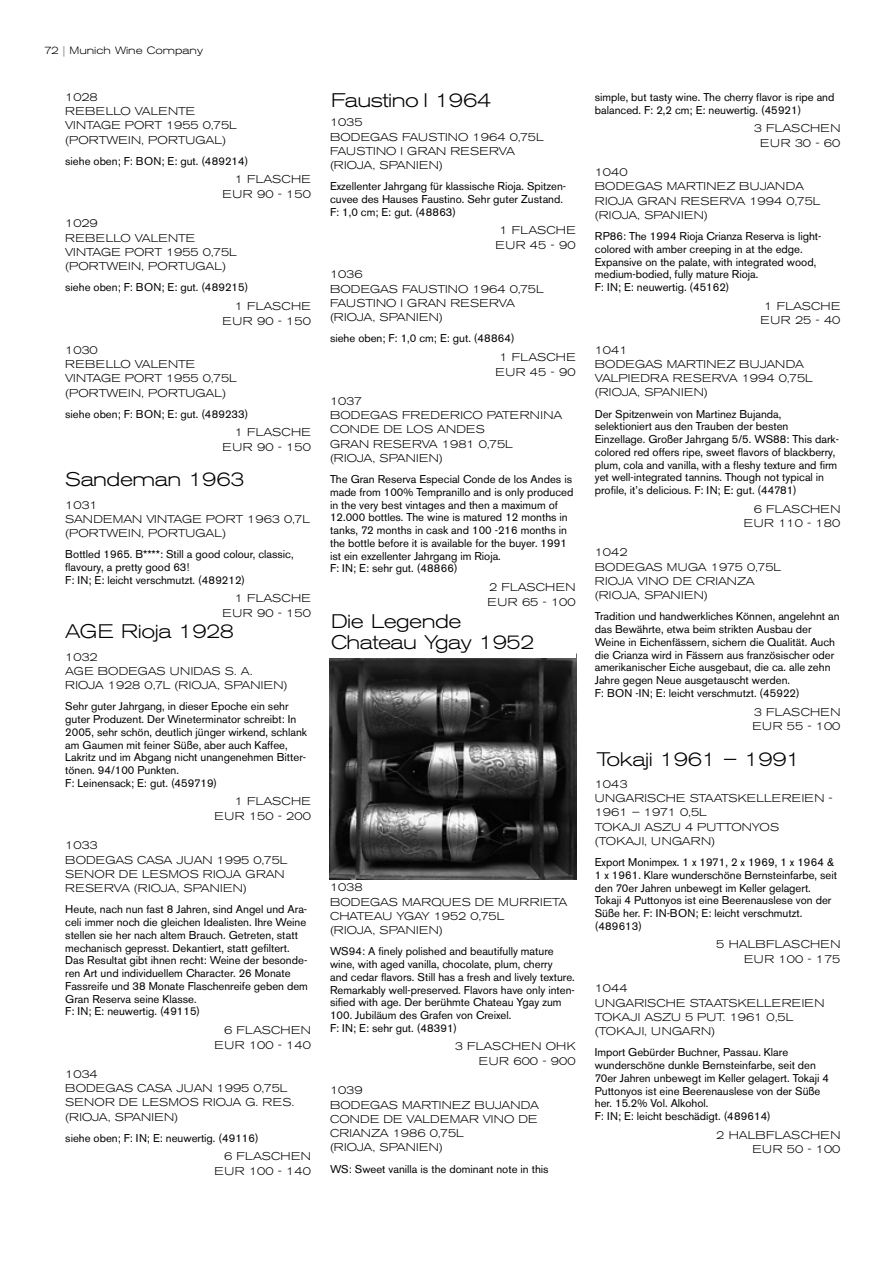
<style>
.page{position:relative;width:893px;height:1276px;background:#fff}
.page>*{position:absolute;margin:0;border:0;box-sizing:border-box;transform-origin:0 0}
.t1{font:300 expanded 19.5px/21px "Akzidenz Grotesk BE";letter-spacing:-.02em;color:#000}
.t2{font:11.25px/12.8px "Akzidenz Grotesk BE";color:#000}
.t3{font:300 expanded 11.25px/14.2px "Akzidenz Grotesk BE";letter-spacing:.015em;color:#000;text-align:right}
.t4{font:300 expanded 11.25px/14.2px "Akzidenz Grotesk BE";letter-spacing:-.005em;color:#000}
.t5{font:300 expanded 11.25px/14.2px "Akzidenz Grotesk BE";letter-spacing:-.01em;color:#000}
.t6{font:300 expanded 10.5px "Akzidenz Grotesk BE";color:#000}
.s1{color:#666}
</style>
<div class="page">
<img style="left:330px;top:658px;width:246px;height:221px">
<p class="t6" style="left:44px;top:46px;width:160px">72 <span class="s1">|</span> Munich Wine Company</p>
<h1 class="t1" style="left:331px;top:91px;width:162px">Faustino I 1964</h1>
<p class="t5" style="left:65px;top:91px;width:173px">1028<br>REBELLO VALENTE<br>VINTAGE PORT 1955 0,75L (PORTWEIN, PORTUGAL)</p>
<p class="t2" style="left:65px;top:156px;width:184px">siehe oben; F: BON; E: gut. (489214)</p>
<p class="t3" style="left:223px;top:173px;width:90px;line-height:14.7px">1 FLASCHE<br>EUR 90 - 150</p>
<p class="t5" style="left:65px;top:217px;width:173px">1029<br>REBELLO VALENTE<br>VINTAGE PORT 1955 0,75L (PORTWEIN, PORTUGAL)</p>
<p class="t2" style="left:65px;top:282px;width:184px">siehe oben; F: BON; E: gut. (489215)</p>
<p class="t3" style="left:223px;top:299px;width:90px;line-height:14.7px">1 FLASCHE<br>EUR 90 - 150</p>
<p class="t5" style="left:65px;top:344px;width:173px">1030<br>REBELLO VALENTE<br>VINTAGE PORT 1955 0,75L (PORTWEIN, PORTUGAL)</p>
<p class="t2" style="left:65px;top:409px;width:184px">siehe oben; F: BON; E: gut. (489233)</p>
<p class="t3" style="left:223px;top:426px;width:90px;line-height:14.7px">1 FLASCHE<br>EUR 90 - 150</p>
<p class="t4" style="left:330px;top:116px;width:215px">1035<br>BODEGAS FAUSTINO 1964 0,75L<br>FAUSTINO I GRAN RESERVA (RIOJA, SPANIEN)</p>
<p class="t2" style="left:330px;top:181px;width:238px">Exzellenter Jahrgang für klassische Rioja. Spitzen&shy;cuvee des Hauses Faustino. Sehr guter Zustand.<br>F: 1,0 cm; E: gut. (48863)</p>
<p class="t3" style="left:495px;top:224px;width:82px;line-height:14.7px;text-align:center">1 FLASCHE<br>EUR 45 - 90</p>
<p class="t4" style="left:330px;top:268px;width:215px">1036<br>BODEGAS FAUSTINO 1964 0,75L<br>FAUSTINO I GRAN RESERVA (RIOJA, SPANIEN)</p>
<p class="t2" style="left:330px;top:333px;width:186px">siehe oben; F: 1,0 cm; E: gut. (48864)</p>
<p class="t3" style="left:495px;top:351px;width:82px;line-height:14.7px;text-align:center">1 FLASCHE<br>EUR 45 - 90</p>
<p class="t3" style="left:330px;top:395px;width:234px;text-align:left">1037<br>BODEGAS FREDERICO PATERNINA<br>CONDE DE LOS ANDES<br>GRAN RESERVA 1981 0,75L<br>(RIOJA, SPANIEN)</p>
<p class="t2" style="left:330px;top:474px;width:245px">The Gran Reserva Especial Conde de los Andes is made from 100% Tempranillo and is only produced in the very best vintages and then a maximum of 12.000 bottles. The wine is matured 12 months in tanks, 72 months in cask and 100 -216 months in the bottle before it is available for the buyer. 1991 ist ein exzellenter Jahrgang im Rioja.<br>F: IN; E: sehr gut. (48866)</p>
<p class="t3" style="left:488px;top:580px;width:90px;line-height:14.7px;text-align:left">2 FLASCHEN<br>EUR 65 - 100</p>
<h1 class="t1" style="left:65px;top:471px;width:181px">Sandeman 1963</h1>
<p class="t4" style="left:65px;top:498px;width:246px">1031<br>SANDEMAN VINTAGE PORT 1963 0,7L (PORTWEIN, PORTUGAL)</p>
<p class="t2" style="left:65px;top:549px;width:230px">Bottled 1965. B****: Still a good colour, classic, flavoury, a pretty good 63!<br>F: IN; E: leicht verschmutzt. (489212)</p>
<p class="t3" style="left:223px;top:592px;width:90px;line-height:14.7px">1 FLASCHE<br>EUR 90 - 150</p>
<p class="t4" style="left:65px;top:650px;width:224px">1032<br>AGE BODEGAS UNIDAS S. A.<br>RIOJA 1928 0,7L (RIOJA, SPANIEN)</p>
<p class="t2" style="left:65px;top:701px;width:243px">Sehr guter Jahrgang, in dieser Epoche ein sehr guter Produzent. Der Wineterminator schreibt: In 2005, sehr schön, deutlich jünger wirkend, schlank am Gaumen mit feiner Süße, aber auch Kaffee, Lakritz und im Abgang nicht unangenehmen Bitter&shy;tönen. 94/100 Punkten.<br>F: Leinensack; E: gut. (459719)</p>
<p class="t3" style="left:215px;top:795px;width:98px;line-height:14.7px">1 FLASCHE<br>EUR 150 - 200</p>
<p class="t3" style="left:65px;top:839px;width:224px;text-align:left">1033<br>BODEGAS CASA JUAN 1995 0,75L<br>SENOR DE LESMOS RIOJA GRAN<br>RESERVA (RIOJA, SPANIEN)</p>
<p class="t2" style="left:65px;top:904px;width:244px">Heute, nach nun fast 8 Jahren, sind Angel und Ara&shy;celi immer noch die gleichen Idealisten. Ihre Weine stellen sie her nach altem Brauch. Getreten, statt mechanisch gepresst. Dekantiert, statt gefiltert.<br>Das Resultat gibt ihnen recht: Weine der besonde&shy;ren Art und individuellem Character. 26 Monate Fassreife und 38 Monate Flaschenreife geben dem Gran Reserva seine Klasse.<br>F: IN; E: neuwertig. (49115)</p>
<p class="t3" style="left:215px;top:1023px;width:98px;line-height:14.7px">6 FLASCHEN<br>EUR 100 - 140</p>
<p class="t3" style="left:65px;top:1067px;width:231px;text-align:left">1034<br>BODEGAS CASA JUAN 1995 0,75L<br>SENOR DE LESMOS RIOJA G. RES. (RIOJA, SPANIEN)</p>
<p class="t2" style="left:65px;top:1132px;width:195px">siehe oben; F: IN; E: neuwertig. (49116)</p>
<p class="t3" style="left:215px;top:1150px;width:98px;line-height:14.7px">6 FLASCHEN<br>EUR 100 - 140</p>
<h1 class="t1" style="left:65px;top:623px;width:170px">AGE Rioja 1928</h1>
<h1 class="t1" style="left:331px;top:612px;width:205px">Die Legende<br>Chateau Ygay 1952</h1>
<p class="t4" style="left:330px;top:881px;width:239px">1038<br>BODEGAS MARQUES DE MURRIETA<br>CHATEAU YGAY 1952 0,75L<br>(RIOJA, SPANIEN)</p>
<p class="t2" style="left:330px;top:946px;width:246px">WS94: A finely polished and beautifully mature wine, with aged vanilla, chocolate, plum, cherry<br>and cedar flavors. Still has a fresh and lively texture.<br>Remarkably well-preserved. Flavors have only inten&shy;sified with age. Der berühmte Chateau Ygay zum 100. Jubiläum des Grafen von Creixel.<br>F: IN; E: sehr gut. (48391)</p>
<p class="t3" style="left:455px;top:1040px;width:122px;line-height:14.7px">3 FLASCHEN OHK<br>EUR 600 - 900</p>
<p class="t3" style="left:330px;top:1084px;width:211px;text-align:left">1039<br>BODEGAS MARTINEZ BUJANDA<br>CONDE DE VALDEMAR VINO DE<br>CRIANZA 1986 0,75L<br>(RIOJA, SPANIEN)</p>
<p class="t2" style="left:330px;top:1163px;width:220px">WS: Sweet vanilla is the dominant note in this</p>
<p class="t2" style="left:595px;top:92px;width:241px">simple, but tasty wine. The cherry flavor is ripe and balanced. F: 2,2 cm; E: neuwertig. (45921)</p>
<p class="t3" style="left:754px;top:122px;width:88px;line-height:14.7px;text-align:center">3 FLASCHEN<br>EUR 30 - 60</p>
<p class="t3" style="left:595px;top:166px;width:227px;text-align:left">1040<br>BODEGAS MARTINEZ BUJANDA<br>RIOJA GRAN RESERVA 1994 0,75L (RIOJA, SPANIEN)</p>
<p class="t2" style="left:595px;top:231px;width:228px">RP86: The 1994 Rioja Crianza Reserva is light&shy;colored with amber creeping in at the edge.<br>Expansive on the palate, with integrated wood, medium-bodied, fully mature Rioja.<br>F: IN; E: neuwertig. (45162)</p>
<p class="t3" style="left:760px;top:299px;width:81px;line-height:14.7px;text-align:center">1 FLASCHE<br>EUR 25 - 40</p>
<p class="t3" style="left:595px;top:343px;width:220px;text-align:left">1041<br>BODEGAS MARTINEZ BUJANDA<br>VALPIEDRA RESERVA 1994 0,75L (RIOJA, SPANIEN)</p>
<p class="t2" style="left:595px;top:408px;width:246px">Der Spitzenwein von Martinez Bujanda, selektioniert aus den Trauben der besten Einzellage. Großer Jahrgang 5/5. WS88: This dark&shy;colored red offers ripe, sweet flavors of blackberry, plum, cola and vanilla, with a fleshy texture and firm yet well-integrated tannins. Though not typical in profile, it’s delicious. F: IN; E: gut. (44781)</p>
<p class="t3" style="left:744px;top:502px;width:98px;line-height:14.7px">6 FLASCHEN<br>EUR 110 - 180</p>
<p class="t3" style="left:595px;top:546px;width:188px;text-align:left">1042<br>BODEGAS MUGA 1975 0,75L<br>RIOJA VINO DE CRIANZA (RIOJA, SPANIEN)</p>
<p class="t2" style="left:595px;top:611px;width:246px">Tradition und handwerkliches Können, angelehnt an das Bewährte, etwa beim strikten Ausbau der Weine in Eichenfässern, sichern die Qualität. Auch die Crianza wird in Fässern aus französischer oder amerikanischer Eiche ausgebaut, die ca. alle zehn Jahre gegen Neue ausgetauscht werden.<br>F: BON -IN; E: leicht verschmutzt. (45922)</p>
<p class="t3" style="left:752px;top:705px;width:90px;line-height:14.7px;text-align:left">3 FLASCHEN<br>EUR 55 - 100</p>
<h1 class="t1" style="left:597px;top:750px;width:205px">Tokaji 1961 – 1991</h1>
<p class="t3" style="left:595px;top:778px;width:239px;text-align:left">1043<br>UNGARISCHE STAATSKELLEREIEN -<br>1961 – 1971 0,5L<br>TOKAJI ASZU 4 PUTTONYOS (TOKAJI, UNGARN)</p>
<p class="t2" style="left:595px;top:857px;width:244px">Export Monimpex. 1 x 1971, 2 x 1969, 1 x 1964 &amp; 1 x 1961. Klare wunderschöne Bernsteinfarbe, seit den 70er Jahren unbewegt im Keller gelagert.<br>Tokaji 4 Puttonyos ist eine Beerenauslese von der Süße her. F: IN-BON; E: leicht verschmutzt. (489613)</p>
<p class="t3" style="left:716px;top:938px;width:126px;line-height:14.7px">5 HALBFLASCHEN<br>EUR 100 - 175</p>
<p class="t3" style="left:595px;top:982px;width:231px;text-align:left">1044<br>UNGARISCHE STAATSKELLEREIEN<br>TOKAJI ASZU 5 PUT. 1961 0,5L (TOKAJI, UNGARN)</p>
<p class="t2" style="left:595px;top:1047px;width:236px">Import Gebürder Buchner, Passau. Klare wunderschöne dunkle Bernsteinfarbe, seit den 70er Jahren unbewegt im Keller gelagert. Tokaji 4<br>Puttonyos ist eine Beerenauslese von der Süße her. 15.2% Vol. Alkohol.<br>F: IN; E: leicht beschädigt. (489614)</p>
<p class="t3" style="left:716px;top:1128px;width:126px;line-height:14.7px">2 HALBFLASCHEN<br>EUR 50 - 100</p>
</div>
